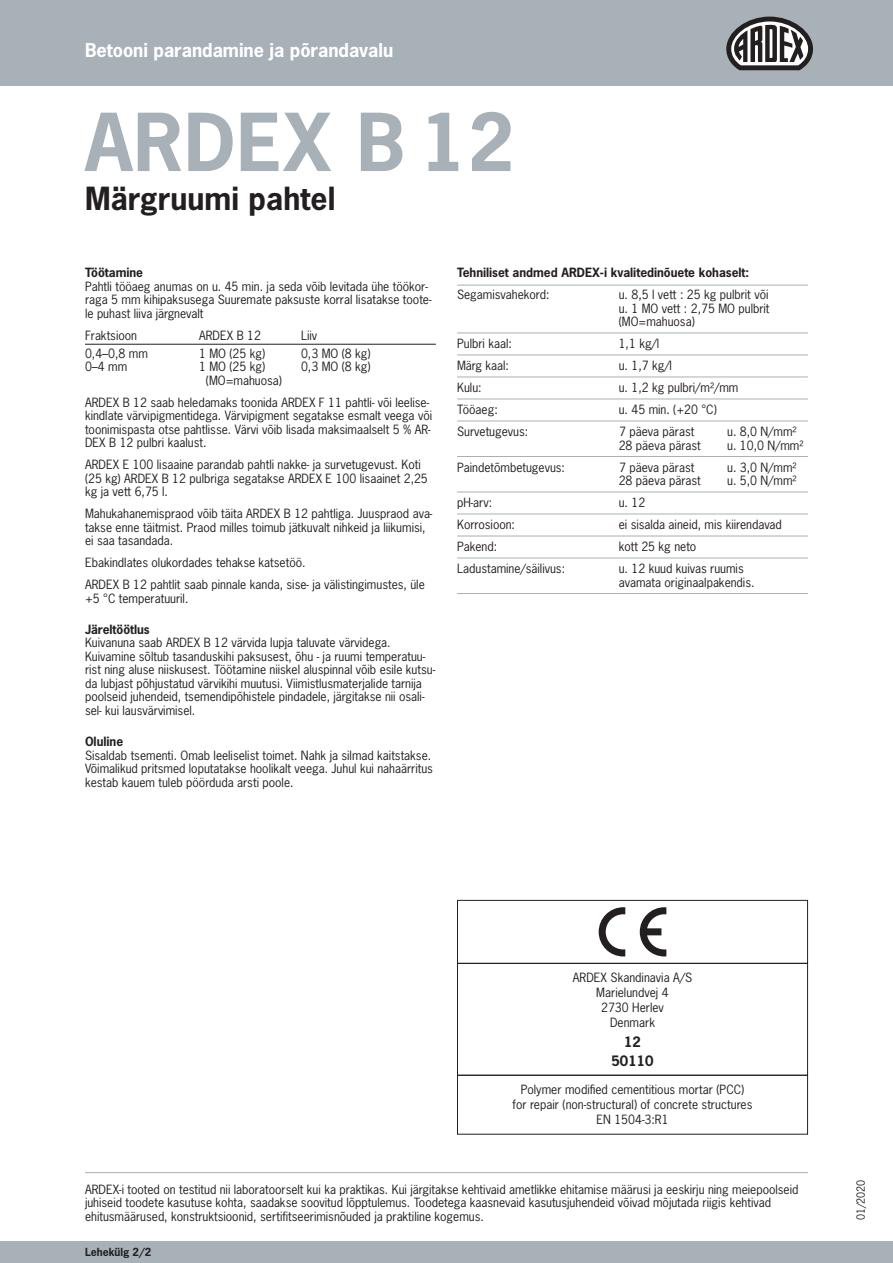
<style>
.page{position:relative;width:893px;height:1263px;background:#fff}
.page>*{position:absolute;margin:0;border:0;box-sizing:border-box;transform-origin:0 0}
.t1{font:700 75px "News Gothic Std";letter-spacing:.015em;color:#a8b1b7}
.t2{font:700 30px "News Gothic Std";letter-spacing:.005em;color:#231f20}
.t3{font:700 18px "News Gothic Std";color:#fff}
.t4{font:700 13.5px/19.2px "News Gothic Std";color:#231f20;text-align:center}
.t5{font:12px/13.5px "News Gothic Std";color:#231f20}
.t6{font:700 12px "News Gothic Std";color:#231f20}
.t7{font:700 10.5px "News Gothic Std";color:#231f20}
.t8{font:10.5px "News Gothic Std";color:#231f20}
</style>
<div class="page">
<hr style="left:85px;top:1172px;width:723px;height:1px;background:#a8b1b7">
<div style="left:0;top:1242px;width:893px;height:21px;background:#a8b1b7"></div>
<div style="left:0;top:0;width:893px;height:85px;background:#a8b1b7"></div>
<div style="left:457px;top:900px;width:351px;height:64px;border:1px solid #231f20"></div>
<div style="left:457px;top:963px;width:351px;height:112px;border:1px solid #231f20"></div>
<div style="left:457px;top:1075px;width:351px;height:59px;border:1px solid #231f20"></div>
<svg style="left:599px;top:907px;width:26px;height:49px"></svg>
<svg style="left:640px;top:907px;width:26px;height:49px"></svg>
<hr style="left:85px;top:344px;width:351px;height:1px;background:#231f20">
<hr style="left:457px;top:285px;width:351px;height:1px;background:#a8b1b7">
<hr style="left:457px;top:333px;width:351px;height:1px;background:#a8b1b7">
<hr style="left:457px;top:355px;width:351px;height:1px;background:#a8b1b7">
<hr style="left:457px;top:377px;width:351px;height:1px;background:#a8b1b7">
<hr style="left:457px;top:399px;width:351px;height:1px;background:#a8b1b7">
<hr style="left:457px;top:421px;width:351px;height:1px;background:#a8b1b7">
<hr style="left:457px;top:456px;width:351px;height:1px;background:#a8b1b7">
<hr style="left:457px;top:492px;width:351px;height:1px;background:#a8b1b7">
<hr style="left:457px;top:514px;width:351px;height:1px;background:#a8b1b7">
<hr style="left:457px;top:536px;width:351px;height:1px;background:#a8b1b7">
<hr style="left:457px;top:558px;width:351px;height:1px;background:#a8b1b7">
<hr style="left:457px;top:593px;width:351px;height:1px;background:#a8b1b7">
<svg style="left:726px;top:17px;width:87px;height:53px"></svg>
<h3 class="t3" style="left:85px;top:38px;width:310px">Betooni parandamine ja põrandavalu</h3>
<h1 class="t1" style="left:85px;top:93px;width:431px">ARDEX B 12</h1>
<h2 class="t2" style="left:85px;top:179px;width:252px">Märgruumi pahtel</h2>
<p class="t6" style="left:85px;top:265px;width:60px">Töötamine</p>
<p class="t5" style="left:85px;top:279px;width:348px">Pahtli tööaeg anumas on u. 45 min. ja seda võib levitada ühe töökor&shy;raga 5 mm kihipaksusega Suuremate paksuste korral lisatakse toote&shy;le puhast liiva järgnevalt</p>
<p class="t5" style="left:85px;top:328px;width:54px">Fraktsioon</p>
<p class="t5" style="left:199px;top:328px;width:63px">ARDEX B 12</p>
<p class="t5" style="left:301px;top:328px;width:18px">Liiv</p>
<p class="t5" style="left:85px;top:346px;width:64px">0,4–0,8 mm</p>
<p class="t5" style="left:199px;top:346px;width:68px">1 MO (25 kg)</p>
<p class="t5" style="left:301px;top:346px;width:71px">0,3 MO (8 kg)</p>
<p class="t5" style="left:85px;top:360px;width:44px">0–4 mm</p>
<p class="t5" style="left:199px;top:360px;width:68px">1 MO (25 kg)</p>
<p class="t5" style="left:301px;top:360px;width:71px">0,3 MO (8 kg)</p>
<p class="t5" style="left:85px;top:369px;width:346px;line-height:22px;text-indent:121px">(MO=mahuosa)<br>ARDEX B 12 saab heledamaks toonida ARDEX F 11 pahtli- või leelise-</p>
<p class="t5" style="left:85px;top:409px;width:349px;text-align:justify">kindlate värvipigmentidega. Värvipigment segatakse esmalt veega või toonimispasta otse pahtlisse. Värvi võib lisada maksimaalselt 5 % AR-DEX B 12 pulbri kaalust.</p>
<p class="t5" style="left:85px;top:458px;width:344px">ARDEX E 100 lisaaine parandab pahtli nakke- ja survetugevust. Koti (25 kg) ARDEX B 12 pulbriga segatakse ARDEX E 100 lisaainet 2,25 kg ja vett 6,75 l.</p>
<p class="t5" style="left:85px;top:507px;width:349px">Mahukahanemispraod võib täita ARDEX B 12 pahtliga. Juuspraod ava&shy;takse enne täitmist. Praod milles toimub jätkuvalt nihkeid ja liikumisi, ei saa tasandada.</p>
<p class="t5" style="left:85px;top:551px;width:341px;line-height:22px">Ebakindlates olukordades tehakse katsetöö.<br>ARDEX B 12 pahtlit saab pinnale kanda, sise- ja välistingimustes, üle</p>
<p class="t5" style="left:85px;top:591px;width:105px">+5 °C temperatuuril.</p>
<p class="t6" style="left:85px;top:621px;width:66px">Järeltöötlus</p>
<p class="t5" style="left:85px;top:636px;width:352px">Kuivanuna saab ARDEX B 12 värvida lupja taluvate värvidega.<br>Kuivamine sõltub tasanduskihi paksusest, õhu - ja ruumi temperatuu&shy;rist ning aluse niiskusest. Töötamine niiskel aluspinnal võib esile kutsu&shy;da lubjast põhjustatud värvikihi muutusi. Viimistlusmaterjalide tarnija poolseid juhendeid, tsemendipõhistele pindadele, järgitakse nii osali&shy;sel- kui lausvärvimisel.</p>
<p class="t6" style="left:85px;top:734px;width:40px">Oluline</p>
<p class="t5" style="left:85px;top:748px;width:349px">Sisaldab tsementi. Omab leeliselist toimet. Nahk ja silmad kaitstakse.<br>Võimalikud pritsmed loputatakse hoolikalt veega. Juhul kui nahaärritus kestab kauem tuleb pöörduda arsti poole.</p>
<p class="t6" style="left:457px;top:265px;width:294px">Tehniliset andmed ARDEX-i kvalitedinõuete kohaselt:</p>
<p class="t5" style="left:457px;top:288px;width:94px">Segamisvahekord:</p>
<p class="t5" style="left:619px;top:288px;width:152px;text-align:justify">u. 8,5 l vett : 25 kg pulbrit või u. 1 MO vett : 2,75 MO pulbrit (MO=mahuosa)</p>
<p class="t5" style="left:457px;top:337px;width:56px">Pulbri kaal:</p>
<p class="t5" style="left:619px;top:337px;width:42px">1,1 kg/l</p>
<p class="t5" style="left:457px;top:359px;width:53px">Märg kaal:</p>
<p class="t5" style="left:619px;top:359px;width:55px">u. 1,7 kg/l</p>
<p class="t5" style="left:457px;top:381px;width:26px">Kulu:</p>
<p class="t5" style="left:619px;top:381px;width:121px">u. 1,2 kg pulbri/m²/mm</p>
<p class="t5" style="left:457px;top:403px;width:42px">Tööaeg:</p>
<p class="t5" style="left:619px;top:403px;width:100px">u. 45 min. (+20 °C)</p>
<p class="t5" style="left:457px;top:425px;width:73px">Survetugevus:</p>
<p class="t5" style="left:619px;top:425px;width:77px">7 päeva pärast</p>
<p class="t5" style="left:727px;top:425px;width:71px">u. 8,0 N/mm²</p>
<p class="t5" style="left:619px;top:438px;width:84px">28 päeva pärast</p>
<p class="t5" style="left:727px;top:438px;width:78px">u. 10,0 N/mm²</p>
<p class="t5" style="left:457px;top:460px;width:109px">Paindetõmbetugevus:</p>
<p class="t5" style="left:619px;top:460px;width:77px">7 päeva pärast</p>
<p class="t5" style="left:727px;top:460px;width:71px">u. 3,0 N/mm²</p>
<p class="t5" style="left:619px;top:474px;width:84px">28 päeva pärast</p>
<p class="t5" style="left:727px;top:474px;width:71px">u. 5,0 N/mm²</p>
<p class="t5" style="left:457px;top:496px;width:37px">pH-arv:</p>
<p class="t5" style="left:619px;top:496px;width:28px">u. 12</p>
<p class="t5" style="left:457px;top:518px;width:59px">Korrosioon:</p>
<p class="t5" style="left:619px;top:518px;width:165px">ei sisalda aineid, mis kiirendavad</p>
<p class="t5" style="left:457px;top:540px;width:42px">Pakend:</p>
<p class="t5" style="left:619px;top:540px;width:79px">kott 25 kg neto</p>
<p class="t5" style="left:457px;top:562px;width:109px">Ladustamine/säilivus:</p>
<p class="t5" style="left:619px;top:562px;width:137px">u. 12 kuud kuivas ruumis avamata originaalpakendis.</p>
<p class="t5" style="left:573px;top:970px;width:121px;line-height:15px;text-align:center">ARDEX Skandinavia A/S<br>Marielundvej 4<br>2730 Herlev<br>Denmark</p>
<p class="t4" style="left:611px;top:1032px;width:43px">12<br>50110</p>
<p class="t5" style="left:513px;top:1082px;width:241px;line-height:15px;text-align:center">Polymer modified cementitious mortar (PCC) for repair (non-structural) of concrete structures<br>EN 1504-3:R1</p>
<p class="t5" style="left:85px;top:1182px;width:715px">ARDEX-i tooted on testitud nii laboratoorselt kui ka praktikas. Kui järgitakse kehtivaid ametlikke ehitamise määrusi ja eeskirju ning meiepoolseid juhiseid toodete kasutuse kohta, saadakse soovitud lõpptulemus. Toodetega kaasnevaid kasutusjuhendeid võivad mõjutada riigis kehtivad ehitusmäärused, konstruktsioonid, sertifitseerimisnõuded ja praktiline kogemus.</p>
<p class="t8" style="left:854px;top:1220px;width:42px;rotate:-90deg">01/2020</p>
<p class="t7" style="left:85px;top:1245px;width:68px">Lehekülg 2/2</p>
</div>
